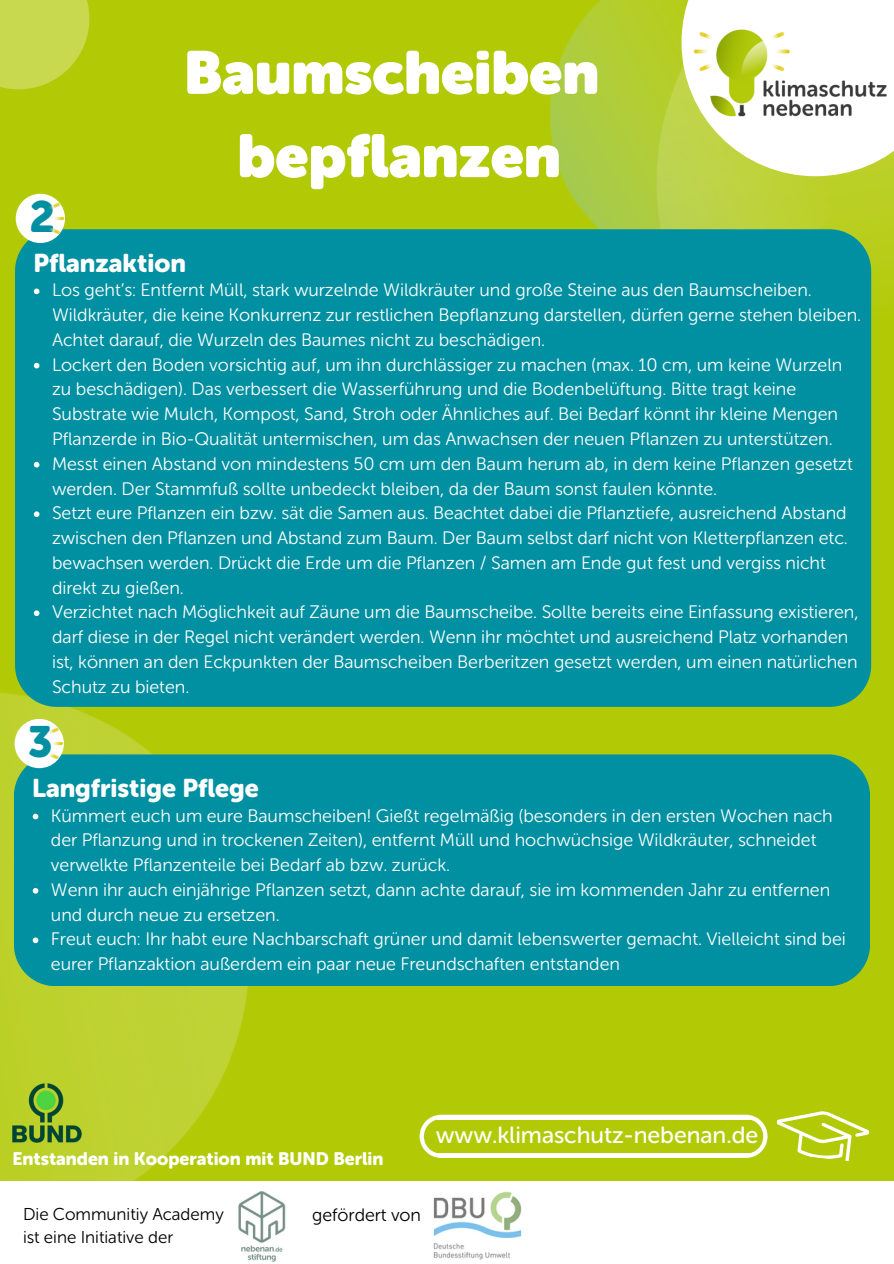
<style>
.page{position:relative;width:894px;height:1264px;background:#fff}
.page>*{position:absolute;margin:0;border:0;box-sizing:border-box;transform-origin:0 0}
.t1{font:60px/83.2px "Museo Sans Rounded";color:#fff;text-align:center}
.t2{font:43.5px "Museo Sans Rounded 900";color:#0090a1}
.t3{font:25.5px "Museo Sans Rounded 900";color:#fff}
.t4{font:23.4px "Museo Sans Rounded 500";color:#fff}
.t5{font:18px/24.8px "Museo Sans Rounded 300";color:#fff}
.t6{font:18px "Museo Sans Rounded 900";color:#fff}
.t7{font:17.85px "Museo Sans Rounded 300";color:#000}
.t8{font:17.1px "Museo Sans Rounded 300";color:#000}
</style>
<div class="page">
<div style="left:0;top:0;width:893px;height:1263px;background:#b2ca06"></div>
<img style="left:0;top:692px;width:248px;height:489px">
<img style="left:550px;top:35px;width:22px;height:162px">
<img style="left:572px;top:0;width:321px;height:534px">
<div style="left:15px;top:229px;width:855px;height:478px;background:#0090a1"></div>
<div style="left:16px;top:194px;width:49px;height:49px;background:#fff;border-radius:50%"></div>
<svg style="left:681px;top:0;width:212px;height:176px;background:#edf2ca"></svg>
<img style="left:685px;top:18px;width:208px;height:108px">
<img style="left:50px;top:204px;width:14px;height:29px">
<svg style="left:0;top:0;width:89px;height:89px;background:#c5d746"></svg>
<div style="left:0;top:1181px;width:893px;height:82px;background:#fff"></div>
<img style="left:433px;top:1191px;width:88px;height:69px">
<img style="left:238px;top:1191px;width:48px;height:71px">
<svg style="left:34px;top:288px;width:5px;height:6px"></svg>
<svg style="left:34px;top:363px;width:5px;height:5px"></svg>
<svg style="left:34px;top:462px;width:5px;height:5px"></svg>
<svg style="left:34px;top:511px;width:5px;height:6px"></svg>
<svg style="left:34px;top:610px;width:5px;height:6px"></svg>
<svg style="left:419px;top:1111px;width:451px;height:51px"></svg>
<div style="left:14px;top:754px;width:855px;height:232px;background:#0090a1"></div>
<div style="left:15px;top:719px;width:49px;height:49px;background:#fff;border-radius:50%"></div>
<img style="left:48px;top:729px;width:15px;height:29px">
<svg style="left:33px;top:813px;width:5px;height:6px"></svg>
<svg style="left:33px;top:888px;width:5px;height:5px"></svg>
<svg style="left:33px;top:937px;width:5px;height:6px"></svg>
<img style="left:12px;top:1083px;width:69px;height:59px">
<p class="t2" style="left:29px;top:191px;width:27px">2</p>
<p class="t1" style="left:184px;top:32px;width:416px">Baumscheiben bepflanzen</p>
<p class="t3" style="left:33px;top:247px;width:154px">Pflanzaktion</p>
<p class="t5" style="left:52px;top:278px;width:810px">Los geht’s: Entfernt Müll, stark wurzelnde Wildkräuter und große Steine aus den Baumscheiben.<br>Wildkräuter, die keine Konkurrenz zur restlichen Bepflanzung darstellen, dürfen gerne stehen bleiben.<br>Achtet darauf, die Wurzeln des Baumes nicht zu beschädigen.</p>
<p class="t5" style="left:52px;top:352px;width:791px">Lockert den Boden vorsichtig auf, um ihn durchlässiger zu machen (max. 10 cm, um keine Wurzeln zu beschädigen). Das verbessert die Wasserführung und die Bodenbelüftung. Bitte tragt keine Substrate wie Mulch, Kompost, Sand, Stroh oder Ähnliches auf. Bei Bedarf könnt ihr kleine Mengen Pflanzerde in Bio-Qualität untermischen, um das Anwachsen der neuen Pflanzen zu unterstützen.</p>
<p class="t5" style="left:52px;top:451px;width:802px">Messt einen Abstand von mindestens 50 cm um den Baum herum ab, in dem keine Pflanzen gesetzt werden. Der Stammfuß sollte unbedeckt bleiben, da der Baum sonst faulen könnte.</p>
<p class="t5" style="left:52px;top:501px;width:797px">Setzt eure Pflanzen ein bzw. sät die Samen aus. Beachtet dabei die Pflanztiefe, ausreichend Abstand zwischen den Pflanzen und Abstand zum Baum. Der Baum selbst darf nicht von Kletterpflanzen etc. bewachsen werden. Drückt die Erde um die Pflanzen / Samen am Ende gut fest und vergiss nicht direkt zu gießen.</p>
<p class="t5" style="left:52px;top:600px;width:807px">Verzichtet nach Möglichkeit auf Zäune um die Baumscheibe. Sollte bereits eine Einfassung existieren, darf diese in der Regel nicht verändert werden. Wenn ihr möchtet und ausreichend Platz vorhanden ist, können an den Eckpunkten der Baumscheiben Berberitzen gesetzt werden, um einen natürlichen Schutz zu bieten.</p>
<p class="t2" style="left:28px;top:716px;width:26px">3</p>
<p class="t3" style="left:32px;top:772px;width:228px">Langfristige Pflege</p>
<p class="t5" style="left:51px;top:803px;width:783px">Kümmert euch um eure Baumscheiben! Gießt regelmäßig (besonders in den ersten Wochen nach der Pflanzung und in trockenen Zeiten), entfernt Müll und hochwüchsige Wildkräuter, schneidet verwelkte Pflanzenteile bei Bedarf ab bzw. zurück.</p>
<p class="t5" style="left:51px;top:877px;width:780px">Wenn ihr auch einjährige Pflanzen setzt, dann achte darauf, sie im kommenden Jahr zu entfernen und durch neue zu ersetzen.</p>
<h2 class="t5" style="left:51px;top:926px;width:796px">Freut euch: Ihr habt eure Nachbarschaft grüner und damit lebenswerter gemacht. Vielleicht sind bei eurer Pflanzaktion außerdem ein paar neue Freundschaften entstanden</h2>
<p class="t6" style="left:12px;top:1147px;width:372px">Entstanden in Kooperation mit BUND Berlin</p>
<h1 class="t8" style="left:23px;top:1203px;width:202px">Die Communitiy Academy</h1>
<p class="t8" style="left:23px;top:1227px;width:151px">ist eine Initiative der</p>
<p class="t7" style="left:312px;top:1204px;width:110px">gefördert von</p>
<h2 class="t4" style="left:435px;top:1121px;width:324px">www.klimaschutz-nebenan.de</h2>
</div>
